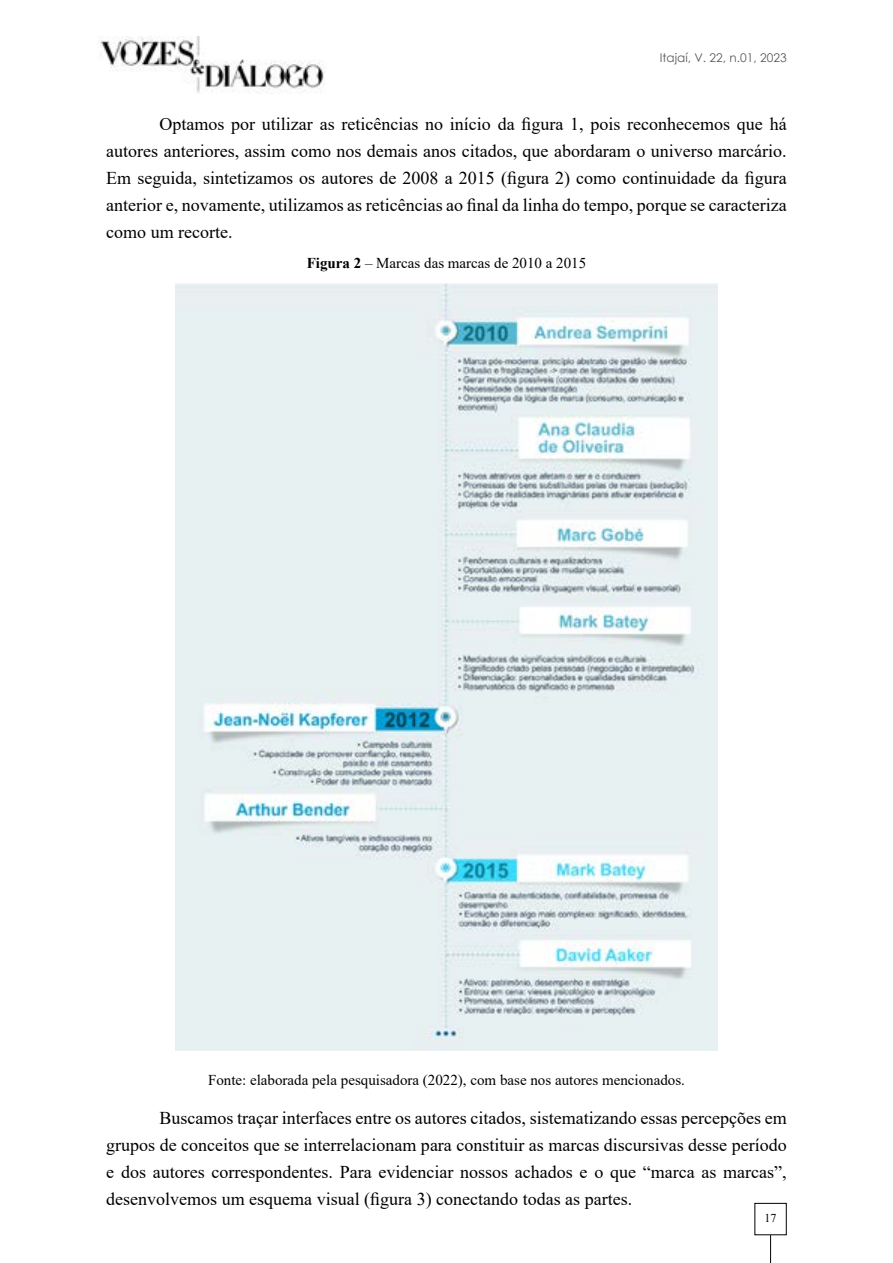
<style>
.page{position:relative;width:893px;height:1263px;background:#fff}
.page>*{position:absolute;margin:0;border:0;box-sizing:border-box;transform-origin:0 0}
.t1{font:18px/27px "Times New Roman";color:#000;text-align:justify}
.t2{font:15px "Times New Roman";color:#000}
.t3{font:12px "Century Gothic";color:#5a5a5c}
.t4{font:12px "Times New Roman";color:#000}
.s1{font-weight:700}
</style>
<div class="page">
<img style="left:100px;top:36px;width:224px;height:57px">
<div style="left:755px;top:1203px;width:32px;height:32px;border:1px solid #000"></div>
<svg style="left:770px;top:1235px;width:1px;height:28px"></svg>
<img style="left:175px;top:284px;width:542px;height:766px">
<p class="t3" style="left:660px;top:50px;width:128px">Itajaí, V. 22, n.01, 2023</p>
<p class="t1" style="left:106px;top:110px;width:682px;text-indent:53px">Optamos por utilizar as reticências no início da figura 1, pois reconhecemos que há autores anteriores, assim como nos demais anos citados, que abordaram o universo marcário.<br>Em seguida, sintetizamos os autores de 2008 a 2015 (figura 2) como continuidade da figura anterior e, novamente, utilizamos as reticências ao final da linha do tempo, porque se caracteriza como um recorte.</p>
<p class="t2" style="left:307px;top:252px;width:281px"><span class="s1">Figura 2</span> – Marcas das marcas de 2010 a 2015</p>
<p class="t2" style="left:208px;top:1069px;width:478px">Fonte: elaborada pela pesquisadora (2022), com base nos autores mencionados.</p>
<p class="t1" style="left:106px;top:1104px;width:682px;text-indent:53px">Buscamos traçar interfaces entre os autores citados, sistematizando essas percepções em grupos de conceitos que se interrelacionam para constituir as marcas discursivas desse período e dos autores correspondentes. Para evidenciar nossos achados e o que “marca as marcas”, desenvolvemos um esquema visual (figura 3) conectando todas as partes.</p>
<p class="t4" style="left:764px;top:1210px;width:13px">17</p>
</div>
